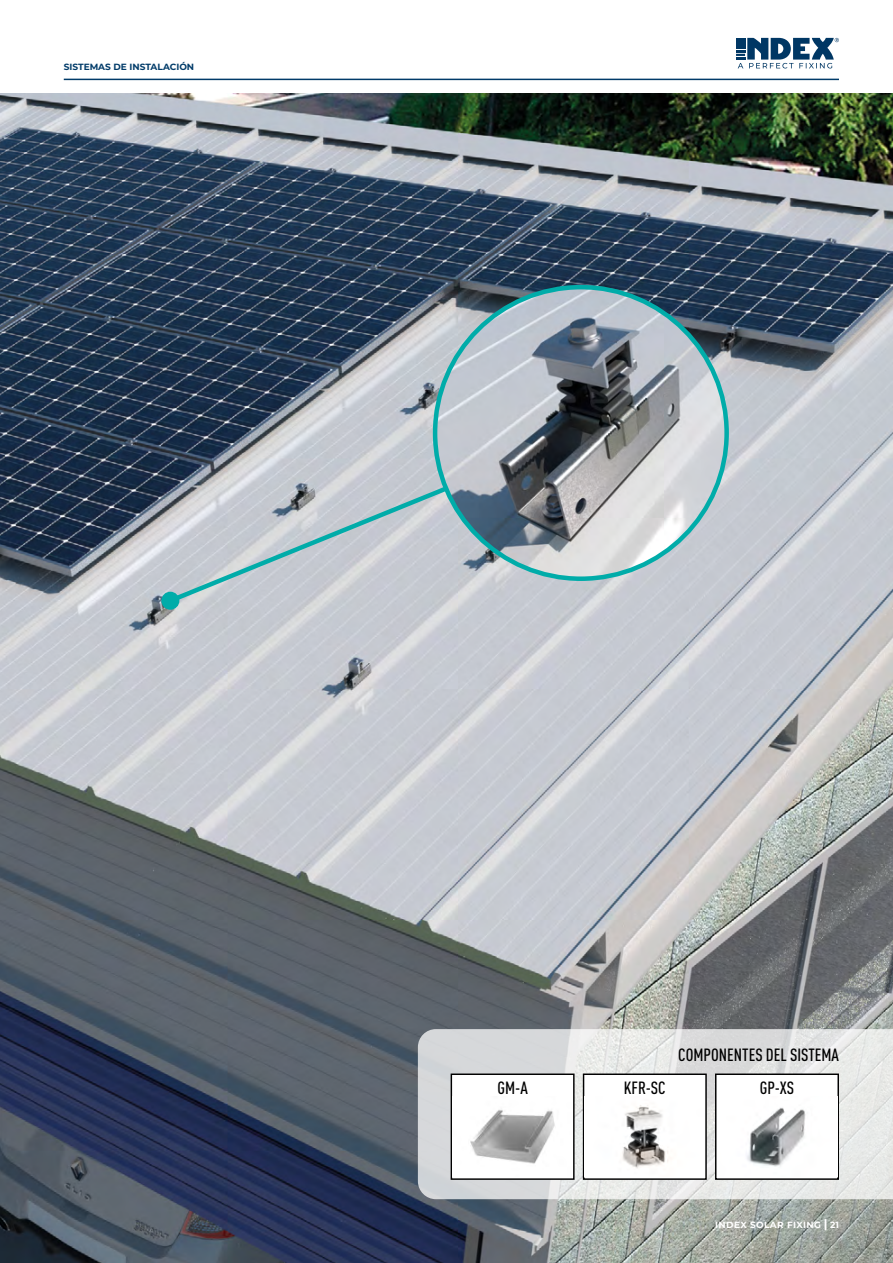
<style>
.page{position:relative;width:893px;height:1263px;background:#fff}
.page>*{position:absolute;margin:0;border:0;box-sizing:border-box;transform-origin:0 0}
.t1{font:500 condensed 17.55px "DIN Pro";color:#000}
.t2{font:700 9px "Montserrat";color:#003b69}
.t3{font:700 9px "Montserrat";letter-spacing:.04em;color:#fff}
.s1{font-size:12px}
</style>
<div class="page">
<img style="left:0;top:93px;width:893px;height:1170px">
<svg style="left:164px;top:427px;width:425px;height:180px;background:#b6bfc7"></svg>
<div style="left:161px;top:592px;width:18px;height:18px;background:#00aca9;border-radius:50%"></div>
<img style="left:435px;top:287px;width:292px;height:292px;border-radius:146px">
<svg style="left:418px;top:1029px;width:475px;height:170px;background:#dfe0e0"></svg>
<div style="left:716px;top:1074px;width:122px;height:105px;background:#fff"></div>
<div style="left:715px;top:1073px;width:124px;height:107px;border:1px solid #000"></div>
<img style="left:747px;top:1107px;width:59px;height:60px">
<div style="left:584px;top:1074px;width:122px;height:105px;background:#fff"></div>
<div style="left:583px;top:1073px;width:124px;height:107px;border:1px solid #000"></div>
<img style="left:622px;top:1105px;width:47px;height:64px">
<div style="left:451px;top:1074px;width:123px;height:105px;background:#fff"></div>
<div style="left:451px;top:1073px;width:124px;height:107px;border:1px solid #000"></div>
<img style="left:470px;top:1109px;width:85px;height:55px">
<svg style="left:736px;top:38px;width:103px;height:30px"></svg>
<hr style="left:64px;top:79px;width:775px;height:1px;background:#003b69">
<p class="t2" style="left:64px;top:60px;width:132px">SISTEMAS DE INSTALACIÓN</p>
<p class="t1" style="left:678px;top:1042px;width:162px">COMPONENTES DEL SISTEMA</p>
<p class="t1" style="left:497px;top:1075px;width:32px">GM-A</p>
<p class="t1" style="left:624px;top:1075px;width:43px">KFR-SC</p>
<p class="t1" style="left:760px;top:1075px;width:36px">GP-XS</p>
<p class="t3" style="left:715px;top:1218px;width:125px">INDEX SOLAR FIXING <span class="s1">|</span> 21</p>
</div>
